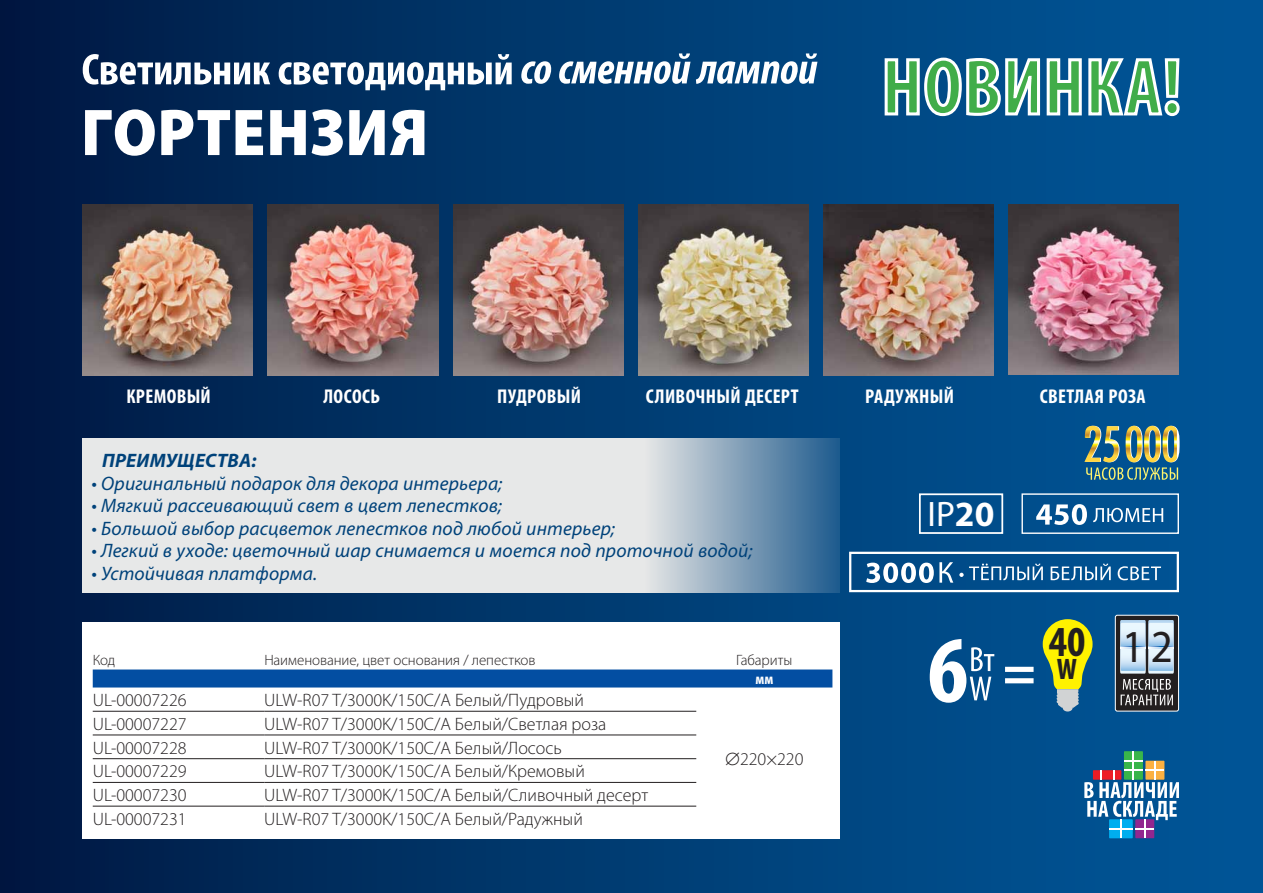
<style>
.page{position:relative;width:1263px;height:893px;background:#fff}
.page>*{position:absolute;margin:0;border:0;box-sizing:border-box;transform-origin:0 0}
.t1{font:700 condensed 95.7px "Myriad Pro";color:#fff}
.t2{font:700 condensed 80.4px "Myriad Pro";letter-spacing:.005em;color:#41ad49}
.t3{font:45.9px "Myriad Pro";color:#231f20;scale:.93 1}
.t4{font:700 condensed 42.9px "Myriad Pro";color:#231f20}
.t5{font:35.55px "Myriad Pro";color:#fff}
.t6{font:700 condensed 29.7px "Myriad Pro";color:#231f20}
.t7{font:700 condensed 19.95px "Myriad Pro";letter-spacing:.02em;color:#fff}
.t8{font:italic 19.5px "Myriad Pro";letter-spacing:.005em;color:#00427a}
.t9{font:italic 700 19.5px "Myriad Pro";letter-spacing:.015em;color:#00427a}
.t10{font:300 18px "Myriad Pro";color:#231f20}
.t11{font:300 15px "Myriad Pro";letter-spacing:-.005em;color:#231f20}
.t12{font:700 condensed 15px "Myriad Pro";color:#fff}
.s1{font-weight:700}
.s2{font-stretch:normal;font-size:55.35px}
</style>
<div class="page">
<div style="left:0;top:0;width:1263px;height:893px;background:linear-gradient(to right,#041e47,#015a9d)"></div>
<div style="left:82px;top:622px;width:758px;height:216px;background:#fff"></div>
<div style="left:93px;top:669px;width:739px;height:18px;background:#034ea2"></div>
<hr style="left:93px;top:711px;width:171px;height:1px;background:#231f20">
<hr style="left:264px;top:711px;width:432px;height:1px;background:#231f20">
<hr style="left:93px;top:735px;width:171px;height:1px;background:#231f20">
<hr style="left:264px;top:735px;width:432px;height:1px;background:#231f20">
<hr style="left:93px;top:758px;width:171px;height:1px;background:#231f20">
<hr style="left:264px;top:758px;width:432px;height:1px;background:#231f20">
<hr style="left:93px;top:782px;width:171px;height:1px;background:#231f20">
<hr style="left:264px;top:782px;width:432px;height:1px;background:#231f20">
<hr style="left:93px;top:806px;width:171px;height:1px;background:#231f20">
<hr style="left:264px;top:806px;width:432px;height:1px;background:#231f20">
<svg style="left:82px;top:438px;width:758px;height:154px;background:#ccd5db"></svg>
<div style="left:1115px;top:615px;width:63px;height:96px;background:#231f20;border-radius:2px"></div>
<div style="left:1115px;top:615px;width:64px;height:96px;border:1px solid #fff;border-radius:2px"></div>
<svg style="left:1120px;top:620px;width:54px;height:85px"></svg>
<div style="left:919px;top:493px;width:84px;height:41px;border:2px solid #fff"></div>
<svg style="left:866px;top:562px;width:87px;height:21px"></svg>
<svg style="left:959px;top:563px;width:84px;height:17px"></svg>
<svg style="left:1051px;top:564px;width:60px;height:16px"></svg>
<svg style="left:1118px;top:566px;width:43px;height:14px"></svg>
<div style="left:849px;top:552px;width:330px;height:40px;border:2px solid #fff"></div>
<img style="left:1084px;top:426px;width:96px;height:54px">
<div style="left:1063px;top:704px;width:9px;height:7px;background:#d1d3d4;border-radius:50%"></div>
<svg style="left:1043px;top:619px;width:49px;height:89px;background:#aabb3f"></svg>
<svg style="left:971px;top:647px;width:23px;height:24px"></svg>
<svg style="left:970px;top:677px;width:21px;height:23px"></svg>
<svg style="left:1036px;top:504px;width:51px;height:21px"></svg>
<svg style="left:1093px;top:508px;width:70px;height:14px"></svg>
<div style="left:1021px;top:493px;width:158px;height:41px;border:1px solid #fff"></div>
<svg style="left:83px;top:54px;width:187px;height:31px"></svg>
<svg style="left:279px;top:54px;width:233px;height:36px"></svg>
<svg style="left:521px;top:61px;width:30px;height:23px"></svg>
<svg style="left:559px;top:53px;width:131px;height:31px"></svg>
<svg style="left:696px;top:53px;width:121px;height:31px"></svg>
<svg style="left:85px;top:109px;width:70px;height:47px"></svg>
<svg style="left:161px;top:110px;width:69px;height:45px"></svg>
<svg style="left:236px;top:110px;width:27px;height:45px"></svg>
<svg style="left:270px;top:110px;width:36px;height:45px"></svg>
<svg style="left:312px;top:109px;width:31px;height:47px"></svg>
<svg style="left:349px;top:110px;width:75px;height:45px"></svg>
<svg style="left:883px;top:56px;width:298px;height:62px"></svg>
<img style="left:268px;top:205px;width:170px;height:170px">
<img style="left:453px;top:205px;width:170px;height:170px">
<img style="left:823px;top:205px;width:171px;height:7px">
<img style="left:1009px;top:205px;width:170px;height:170px">
<img style="left:638px;top:205px;width:170px;height:170px">
<img style="left:82px;top:205px;width:171px;height:170px">
<div style="left:1124px;top:751px;width:19px;height:29px;background:#39b54a"></div>
<hr style="left:1132px;top:751px;width:2px;height:29px;background:#fff">
<svg style="left:1084px;top:760px;width:95px;height:78px"></svg>
<hr style="left:1109px;top:828px;width:24px;height:2px;background:#fff">
<img style="left:823px;top:212px;width:171px;height:163px">
<h2 class="t2" style="left:881px;top:37px;width:301px">НОВИНКА!</h2>
<p class="t7" style="left:126px;top:384px;width:86px">КРЕМОВЫЙ</p>
<p class="t7" style="left:323px;top:384px;width:58px">ЛОСОСЬ</p>
<p class="t7" style="left:497px;top:384px;width:85px">ПУДРОВЫЙ</p>
<p class="t7" style="left:646px;top:384px;width:154px">СЛИВОЧНЫЙ ДЕСЕРТ</p>
<p class="t7" style="left:865px;top:384px;width:90px">РАДУЖНЫЙ</p>
<p class="t7" style="left:1040px;top:384px;width:107px">СВЕТЛАЯ РОЗА</p>
<p class="t9" style="left:102px;top:448px;width:156px">ПРЕИМУЩЕСТВА:</p>
<p class="t8" style="left:92px;top:471px;width:412px">• Оригинальный подарок для декора интерьера;</p>
<p class="t8" style="left:92px;top:494px;width:412px">• Мягкий рассеивающий свет в цвет лепестков;</p>
<p class="t8" style="left:92px;top:516px;width:525px">• Большой выбор расцветок лепестков под любой интерьер;</p>
<p class="t8" style="left:92px;top:539px;width:662px">• Легкий в уходе: цветочный шар снимается и моется под проточной водой;</p>
<p class="t8" style="left:92px;top:561px;width:227px">• Устойчивая платформа.</p>
<p class="t11" style="left:93px;top:652px;width:24px">Код</p>
<p class="t11" style="left:264px;top:652px;width:273px">Наименование, цвет основания / лепестков</p>
<p class="t11" style="left:736px;top:652px;width:58px">Габариты</p>
<p class="t12" style="left:755px;top:670px;width:19px">мм</p>
<p class="t10" style="left:93px;top:690px;width:95px">UL-00007226</p>
<p class="t10" style="left:264px;top:690px;width:321px">ULW-R07 T/3000K/150C/A Белый/Пудровый</p>
<p class="t10" style="left:93px;top:714px;width:95px">UL-00007227</p>
<p class="t10" style="left:264px;top:714px;width:344px">ULW-R07 T/3000K/150C/A Белый/Светлая роза</p>
<p class="t10" style="left:93px;top:738px;width:95px">UL-00007228</p>
<p class="t10" style="left:264px;top:738px;width:299px">ULW-R07 T/3000K/150C/A Белый/Лосось</p>
<p class="t10" style="left:93px;top:761px;width:95px">UL-00007229</p>
<p class="t10" style="left:264px;top:761px;width:322px">ULW-R07 T/3000K/150C/A Белый/Кремовый</p>
<p class="t10" style="left:93px;top:785px;width:95px">UL-00007230</p>
<p class="t10" style="left:264px;top:785px;width:385px">ULW-R07 T/3000K/150C/A Белый/Сливочный десерт</p>
<p class="t10" style="left:93px;top:809px;width:95px">UL-00007231</p>
<p class="t10" style="left:264px;top:809px;width:320px">ULW-R07 T/3000K/150C/A Белый/Радужный</p>
<p class="t10" style="left:725px;top:749px;width:80px">∅220×220</p>
<h3 class="t5" style="left:927px;top:492px;width:68px">IP<span class="s1">20</span></h3>
<h1 class="t1" style="left:927px;top:610px;width:110px">6 <span class="s2">=</span></h1>
<h3 class="t4" style="left:1049px;top:615px;width:38px">40</h3>
<h3 class="t6" style="left:1057px;top:651px;width:22px">W</h3>
<h3 class="t3" style="left:1122px;top:618px;width:56px">12</h3>
</div>
